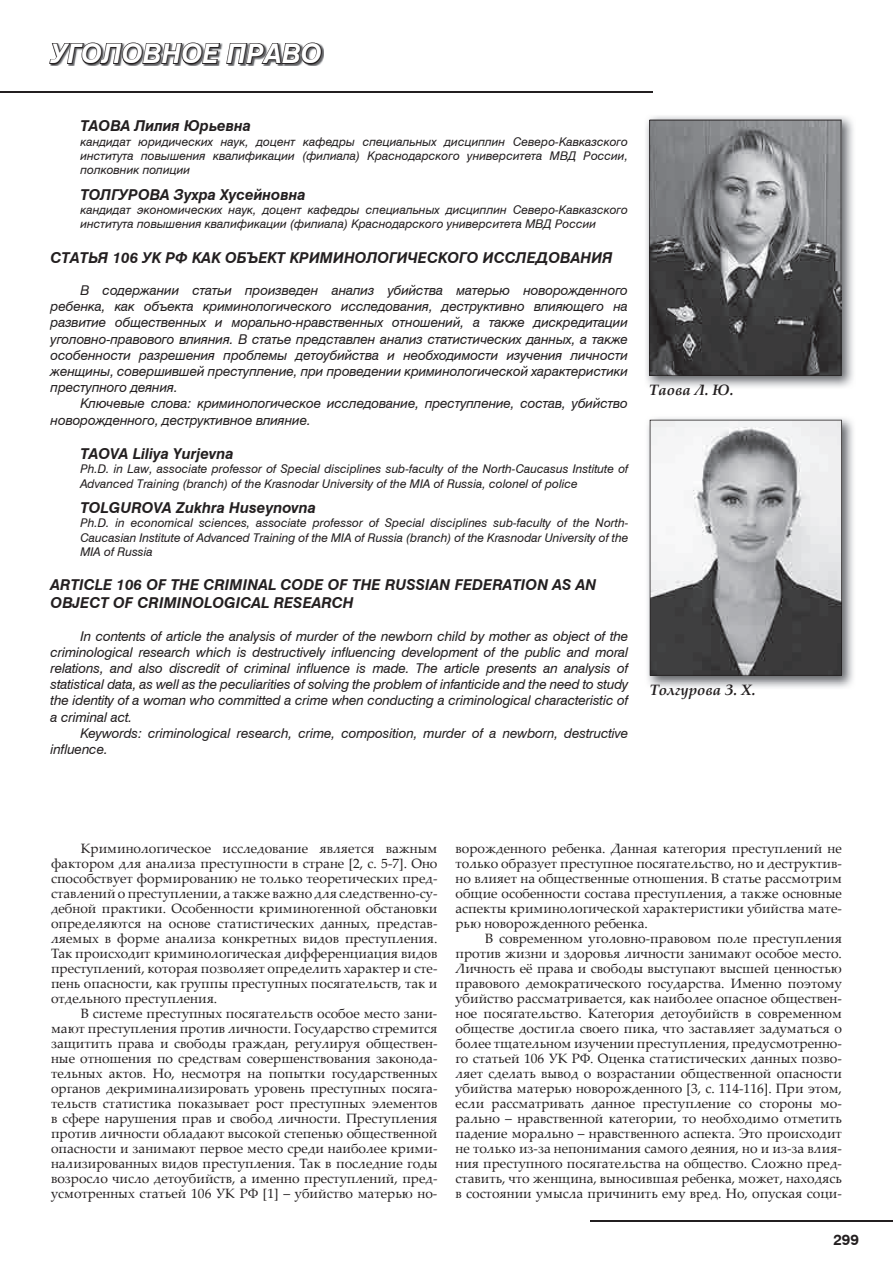
<style>
.page{position:relative;width:893px;height:1263px;background:#fff}
.page>*{position:absolute;margin:0;border:0;box-sizing:border-box;transform-origin:0 0}
.t1{font:italic 700 27px "Swiss 721 Cyrillic BT";color:#fff}
.t2{font:italic 700 15px/18px "Swiss 721 Cyrillic BT";color:#231f20}
.t3{font:italic 700 15px "Palatino Linotype";color:#231f20}
.t4{font:700 15px "Swiss 721 Cyrillic BT";color:#231f20}
.t5{font:13.5px/15px "Palatino Linotype";color:#231f20;text-align:justify}
.t6{font:italic 13.5px/16.2px "Swiss 721 Cyrillic BT";letter-spacing:-.01em;color:#231f20;text-align:justify}
.t7{font:italic 12px/14.4px "Swiss 721 Cyrillic BT";color:#231f20;text-align:justify}
</style>
<div class="page">
<hr style="left:591px;top:1220px;width:302px;height:1px;background:#231f20">
<hr style="left:0;top:91px;width:653px;height:2px;background:#231f20">
<svg style="left:49px;top:42px;width:274px;height:24px"></svg>
<img style="left:646px;top:116px;width:208px;height:272px">
<svg style="left:649px;top:120px;width:192px;height:256px;background:#666668"></svg>
<img style="left:647px;top:418px;width:206px;height:270px">
<svg style="left:650px;top:420px;width:192px;height:256px"></svg>
<h1 class="t1" style="left:51px;top:37px;width:273px">УГОЛОВНОЕ ПРАВО</h1>
<p class="t2" style="left:80px;top:117px;width:172px">ТАОВА Лилия Юрьевна</p>
<p class="t7" style="left:80px;top:134px;width:549px">кандидат юридических наук, доцент кафедры специальных дисциплин Северо-Кавказского института повышения квалификации (филиала) Краснодарского университета МВД России, полковник полиции</p>
<p class="t2" style="left:80px;top:185px;width:227px">ТОЛГУРОВА Зухра Хусейновна</p>
<p class="t7" style="left:80px;top:202px;width:549px">кандидат экономических наук, доцент кафедры специальных дисциплин Северо-Кавказского института повышения квалификации (филиала) Краснодарского университета МВД России</p>
<p class="t2" style="left:51px;top:248px;width:564px">СТАТЬЯ 106 УК РФ КАК ОБЪЕКТ КРИМИНОЛОГИЧЕСКОГО ИССЛЕДОВАНИЯ</p>
<p class="t6" style="left:51px;top:282px;width:579px;text-indent:30px">В содержании статьи произведен анализ убийства матерью новорожденного ребенка, как объекта криминологического исследования, деструктивно влияющего на развитие общественных и морально-нравственных отношений, а также дискредитации уголовно-правового влияния. В статье представлен анализ статистических данных, а также особенности разрешения проблемы детоубийства и необходимости изучения личности женщины, совершившей преступление, при проведении криминологической характеристики преступного деяния.</p>
<p class="t6" style="left:51px;top:395px;width:579px;text-indent:30px">Ключевые слова: криминологическое исследование, преступление, состав, убийство новорожденного, деструктивное влияние.</p>
<p class="t2" style="left:80px;top:444px;width:155px">TAOVA Liliya Yurjevna</p>
<p class="t7" style="left:80px;top:462px;width:550px">Ph.D. in Law, associate professor of Special disciplines sub-faculty of the North-Caucasus Institute of<br>Advanced Training (branch) of the Krasnodar University of the MIA of Russia, colonel of police</p>
<p class="t2" style="left:80px;top:498px;width:237px">TOLGUROVA Zukhra Huseynovna</p>
<p class="t7" style="left:80px;top:516px;width:550px">Ph.D. in economical sciences, associate professor of Special disciplines sub-faculty of the North-Caucasian Institute of Advanced Training of the MIA of Russia (branch) of the Krasnodar University of the MIA of Russia</p>
<p class="t2" style="left:51px;top:576px;width:547px">ARTICLE 106 OF THE CRIMINAL CODE OF THE RUSSIAN FEDERATION AS AN<br>OBJECT OF CRIMINOLOGICAL RESEARCH</p>
<p class="t6" style="left:51px;top:628px;width:579px;text-indent:30px">In contents of article the analysis of murder of the newborn child by mother as object of the criminological research which is destructively influencing development of the public and moral relations, and also discredit of criminal influence is made. The article presents an analysis of statistical data, as well as the peculiarities of solving the problem of infanticide and the need to study the identity of a woman who committed a crime when conducting a criminological characteristic of a criminal act.</p>
<p class="t6" style="left:51px;top:725px;width:579px;text-indent:30px">Keywords: criminological research, crime, composition, murder of a newborn, destructive influence.</p>
<p class="t3" style="left:649px;top:380px;width:86px">Таова Л. Ю.</p>
<p class="t3" style="left:650px;top:680px;width:107px">Толгурова З. Х.</p>
<p class="t5" style="left:51px;top:841px;width:388px;text-indent:30px">Криминологическое исследование является важным фактором для анализа преступности в стране [2, с. 5-7]. Оно способствует формированию не только теоретических пред&shy;ставлений о преступлении, а также важно для следственно-су&shy;дебной практики. Особенности криминогенной обстановки определяются на основе статистических данных, представ&shy;ляемых в форме анализа конкретных видов преступления.<br>Так происходит криминологическая дифференциация видов преступлений, которая позволяет определить характер и сте&shy;пень опасности, как группы преступных посягательств, так и отдельного преступления.</p>
<p class="t5" style="left:51px;top:1006px;width:388px;text-indent:30px">В системе преступных посягательств особое место зани&shy;мают преступления против личности. Государство стремится защитить права и свободы граждан, регулируя обществен&shy;ные отношения по средствам совершенствования законода&shy;тельных актов. Но, несмотря на попытки государственных органов декриминализировать уровень преступных посяга&shy;тельств статистика показывает рост преступных элементов в сфере нарушения прав и свобод личности. Преступления против личности обладают высокой степенью общественной опасности и занимают первое место среди наиболее крими&shy;нализированных видов преступления. Так в последние годы возросло число детоубийств, а именно преступлений, пред&shy;усмотренных статьей 106 УК РФ [1] – убийство матерью но-</p>
<p class="t5" style="left:455px;top:840px;width:388px">ворожденного ребенка. Данная категория преступлений не только образует преступное посягательство, но и деструктив&shy;но влияет на общественные отношения. В статье рассмотрим общие особенности состава преступления, а также основные аспекты криминологической характеристики убийства мате&shy;рью новорожденного ребенка.</p>
<p class="t5" style="left:455px;top:930px;width:388px;text-indent:30px">В современном уголовно-правовом поле преступления против жизни и здоровья личности занимают особое место.<br>Личность её права и свободы выступают высшей ценностью правового демократического государства. Именно поэтому убийство рассматривается, как наиболее опасное обществен&shy;ное посягательство. Категория детоубийств в современном обществе достигла своего пика, что заставляет задуматься о более тщательном изучении преступления, предусмотренно&shy;го статьей 106 УК РФ. Оценка статистических данных позво&shy;ляет сделать вывод о возрастании общественной опасности убийства матерью новорожденного [3, с. 114-116]. При этом, если рассматривать данное преступление со стороны мо&shy;рально – нравственной категории, то необходимо отметить падение морально – нравственного аспекта. Это происходит не только из-за непонимания самого деяния, но и из-за влия&shy;ния преступного посягательства на общество. Сложно пред&shy;ставить, что женщина, выносившая ребенка, может, находясь в состоянии умысла причинить ему вред. Но, опуская соци-</p>
<p class="t4" style="left:833px;top:1230px;width:27px">299</p>
</div>
